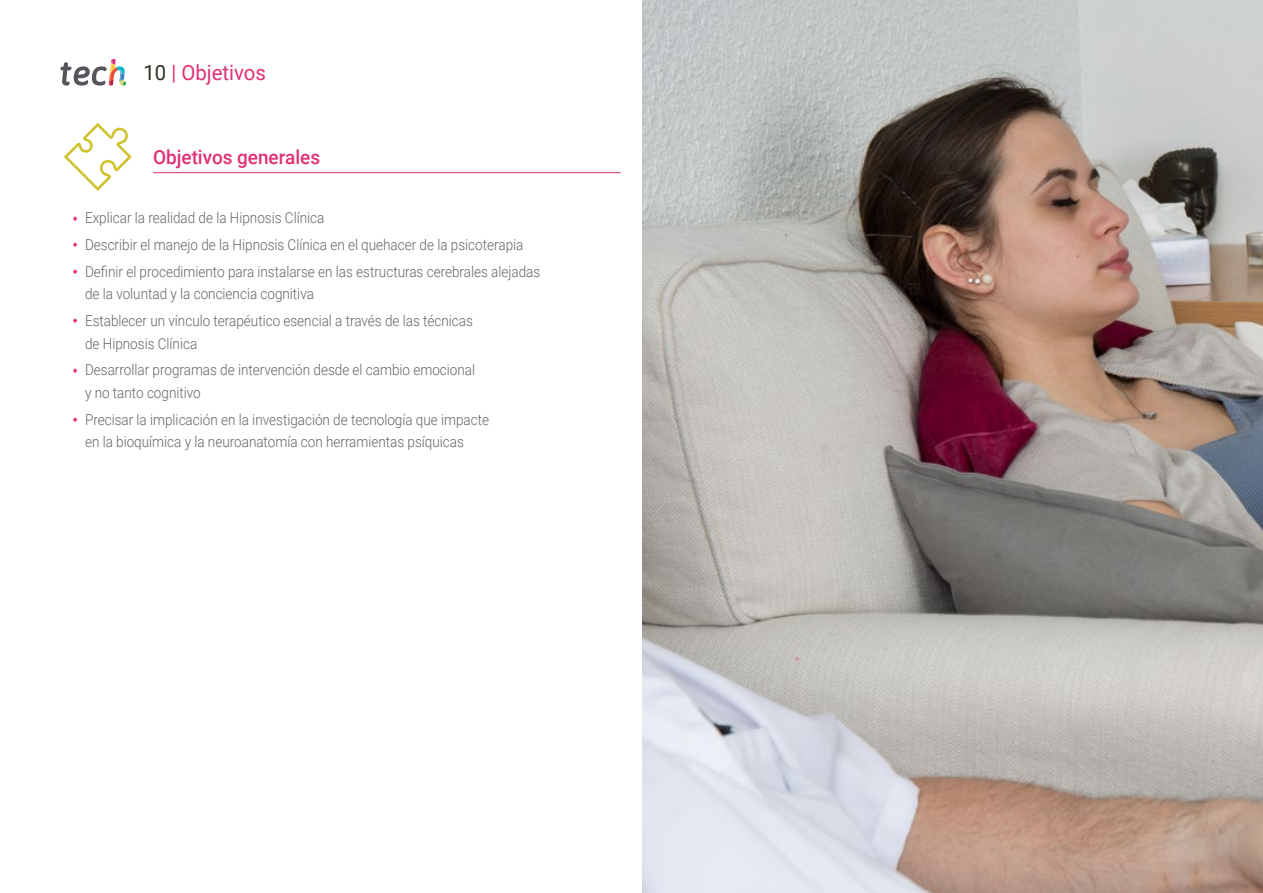
<style>
.page{position:relative;width:1263px;height:893px;background:#fff}
.page>*{position:absolute;margin:0;border:0;box-sizing:border-box;transform-origin:0 0}
.t1{font:21px "Roboto";color:#df3174}
.t2{font:500 19.5px "Roboto";color:#df3174}
.t3{font:300 15px/26.7px "Roboto";color:#61646a;scale:.9 1}
.s1{color:#312e20}
</style>
<div class="page">
<hr style="left:153px;top:172px;width:468px;height:1px;background:#df3174">
<svg style="left:64px;top:123px;width:68px;height:68px"></svg>
<img style="left:642px;top:0;width:621px;height:893px">
<svg style="left:61px;top:59px;width:65px;height:27px"></svg>
<h1 class="t1" style="left:144px;top:57px;width:124px"><span class="s1">10</span> | Objetivos</h1>
<h2 class="t2" style="left:153px;top:144px;width:169px">Objetivos generales</h2>
<p class="t3" style="left:85px;top:204px;width:507px">Explicar la realidad de la Hipnosis Clínica<br>Describir el manejo de la Hipnosis Clínica en el quehacer de la psicoterapia<br>Definir el procedimiento para instalarse en las estructuras cerebrales alejadas</p>
<p class="t3" style="left:85px;top:280px;width:432px">de la voluntad y la conciencia cognitiva<br>Establecer un vínculo terapéutico esencial a través de las técnicas</p>
<p class="t3" style="left:85px;top:329px;width:435px">de Hipnosis Clínica<br>Desarrollar programas de intervención desde el cambio emocional</p>
<p class="t3" style="left:85px;top:379px;width:450px">y no tanto cognitivo<br>Precisar la implicación en la investigación de tecnología que impacte</p>
<p class="t3" style="left:85px;top:428px;width:422px">en la bioquímica y la neuroanatomía con herramientas psíquicas</p>
</div>
